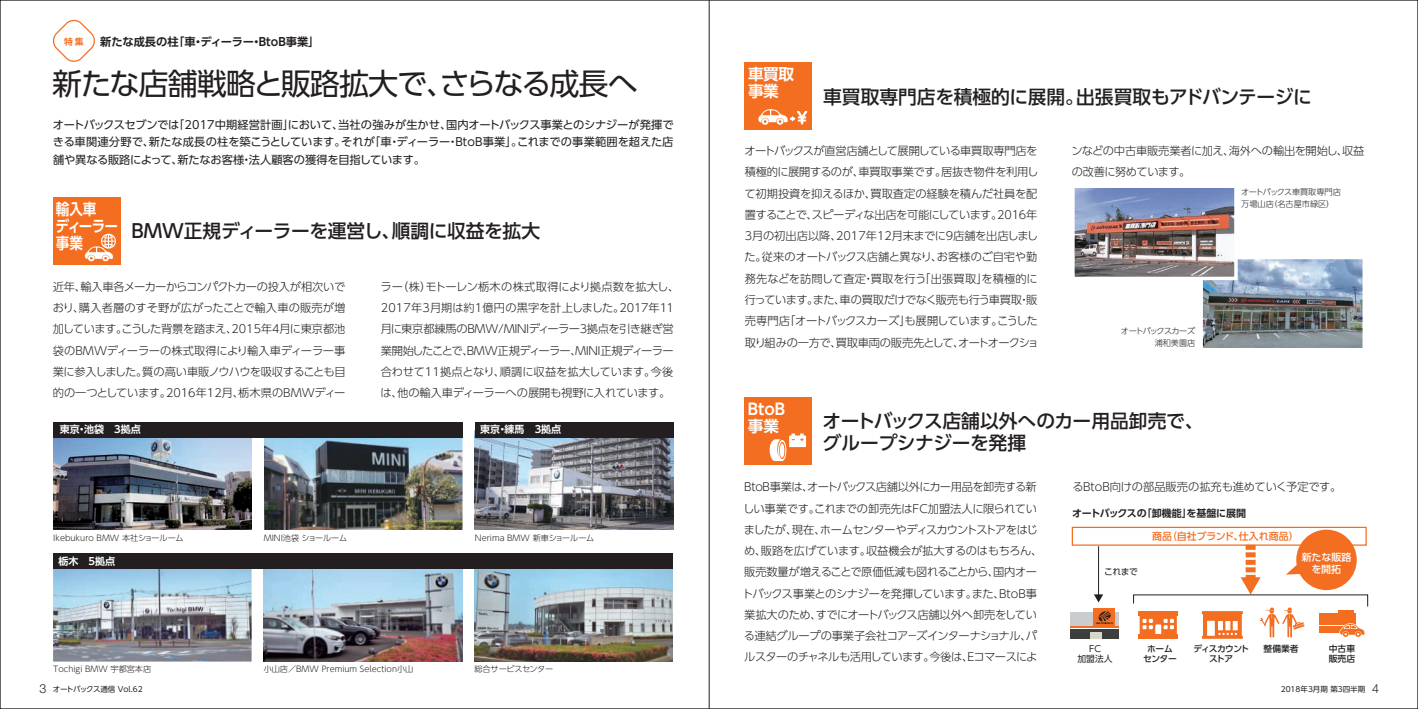
<style>
.page{position:relative;width:1418px;height:709px;background:#fff}
.page>*{position:absolute;margin:0;border:0;box-sizing:border-box;transform-origin:0 0}
.t1{font:30.12px "UD Shin Go Pro";letter-spacing:-.04em;color:#231f20}
.t2{font:500 18.75px/22.5px "UD Shin Go Pro";letter-spacing:-.02em;color:#231f20}
.t3{font:700 15.62px/17.2px "UD Shin Go Pro De";letter-spacing:-.02em;color:#fff}
.t4{font:700 15.62px/17.2px "UD Shin Go Pro De";letter-spacing:-.05em;color:#fff;scale:.87 1}
.t5{font:300 11.25px/21.2px "UD Shin Go Pro";letter-spacing:-.03em;color:#231f20}
.t6{font:11.25px/17.5px "UD Shin Go Pro";letter-spacing:-.01em;color:#231f20;text-align:justify}
.t7{font:300 11.25px "UD Shin Go Pro";letter-spacing:-.01em;color:#231f20}
.t8{font:700 11.25px "UD Shin Go Pro De";color:#231f20}
.t9{font:700 10px "UD Shin Go Pro De";color:#fff}
.t10{font:700 10px "UD Shin Go Pro De";letter-spacing:-.02em;color:#231f20}
.t11{font:500 10px "UD Shin Go Pro";letter-spacing:-.015em;color:#f36e21}
.t12{font:500 10px/12.5px "UD Shin Go Pro";letter-spacing:-.01em;color:#fff;text-align:center}
.t13{font:500 8.75px/10px "UD Shin Go Pro";letter-spacing:-.035em;color:#231f20;text-align:center}
.t14{font:500 8.75px/10px "UD Shin Go Pro";letter-spacing:-.095em;color:#231f20;text-align:center}
.t15{font:8.75px/10px "UD Shin Go Pro";color:#231f20;text-align:center}
.t16{font:700 8.75px "UD Shin Go Pro De";color:#f36e21}
.t17{font:300 8.12px/11.9px "UD Shin Go Pro";color:#231f20}
.t18{font:300 8.12px/11.9px "UD Shin Go Pro";letter-spacing:-.045em;color:#231f20;text-align:right}
.t19{font:300 8.12px "UD Shin Go Pro";letter-spacing:-.03em;color:#231f20}
.t20{font:7.5px "UD Shin Go Pro";letter-spacing:-.03em;color:#231f20}
.t21{font:7.5px "UD Shin Go Pro";color:#231f20}
.s1{font-family:"Helvetica Neue LT Std";font-weight:300;font-size:12.5px}
</style>
<div class="page">
<div style="left:744px;top:63px;width:67px;height:67px;background:#f36e21"></div>
<img style="left:1203px;top:260px;width:158px;height:87px">
<div style="left:1199px;top:256px;width:166px;height:95px;border:3px solid #fff"></div>
<img style="left:1075px;top:188px;width:158px;height:88px">
<div style="left:1071px;top:184px;width:166px;height:96px;border:3px solid #fff"></div>
<svg style="left:758px;top:109px;width:50px;height:16px"></svg>
<img style="left:53px;top:437px;width:198px;height:93px">
<img style="left:264px;top:437px;width:198px;height:93px">
<img style="left:475px;top:437px;width:198px;height:93px">
<img style="left:53px;top:569px;width:198px;height:92px">
<img style="left:264px;top:569px;width:198px;height:92px">
<img style="left:474px;top:569px;width:199px;height:92px">
<div style="left:53px;top:422px;width:409px;height:15px;background:#231f20"></div>
<div style="left:475px;top:422px;width:198px;height:15px;background:#231f20"></div>
<div style="left:53px;top:553px;width:620px;height:16px;background:#231f20"></div>
<svg style="left:52px;top:19px;width:43px;height:43px"></svg>
<div style="left:53px;top:197px;width:67px;height:67px;background:#f36e21"></div>
<div style="left:744px;top:398px;width:67px;height:67px;background:#f36e21"></div>
<svg style="left:85px;top:234px;width:31px;height:27px"></svg>
<div style="left:789px;top:435px;width:17px;height:12px;background:#fff"></div>
<svg style="left:769px;top:433px;width:34px;height:28px"></svg>
<div style="left:1071px;top:527px;width:295px;height:18px;border:1px solid #f36e21"></div>
<hr style="left:1098px;top:546px;width:1px;height:49px;background:#231f20">
<svg style="left:1094px;top:594px;width:9px;height:8px"></svg>
<div style="left:1296px;top:529px;width:60px;height:61px;background:#f36e21;border-radius:50%"></div>
<div style="left:1069px;top:629px;width:49px;height:9px;background:#3e3e3f"></div>
<div style="left:1090px;top:632px;width:11px;height:6px;background:#d8d7c8"></div>
<div style="left:1069px;top:612px;width:49px;height:15px;background:#cbccce"></div>
<hr style="left:1069px;top:626px;width:49px;height:2px;background:#f36e21">
<div style="left:1093px;top:608px;width:21px;height:18px;background:#f36e21"></div>
<svg style="left:1095px;top:611px;width:17px;height:13px"></svg>
<svg style="left:1133px;top:545px;width:234px;height:93px"></svg>
<div style="left:1219px;top:614px;width:18px;height:5px;background:#f36e21"></div>
<hr style="left:709px;top:0;width:1px;height:709px;background:#231f20">
<p class="t16" style="left:64px;top:35px;width:21px">特 集</p>
<p class="t8" style="left:100px;top:32px;width:221px">新たな成長の柱「車・ディーラー・BtoB事業」</p>
<h1 class="t1" style="left:52px;top:59px;width:587px">新たな店舗戦略と販路拡大で、さらなる成長へ</h1>
<p class="t6" style="left:53px;top:115px;width:622px">オートバックスセブンでは「2017中期経営計画」において、当社の強みが生かせ、国内オートバックス事業とのシナジーが発揮できる車関連分野で、新たな成長の柱を築こうとしています。それが「車・ディーラー・BtoB事業」。これまでの事業範囲を超えた店舗や異なる販路によって、新たなお客様・法人顧客の獲得を目指しています。</p>
<h3 class="t4" style="left:56px;top:200px;width:73px">輸入車<br>ディーラー事業</h3>
<h2 class="t2" style="left:131px;top:219px;width:410px">BMW正規ディーラーを運営し、順調に収益を拡大</h2>
<p class="t5" style="left:53px;top:275px;width:294px;text-align:justify">近年、輸入車各メーカーからコンパクトカーの投入が相次いでおり、購入者層のすそ野が広がったことで輸入車の販売が増加しています。こうした背景を踏まえ、2015年4月に東京都池袋のBMWディーラーの株式取得により輸入車ディーラー事業に参入しました。質の高い車販ノウハウを吸収することも目的の一つとしています。2016年12月、栃木県のBMWディー</p>
<p class="t5" style="left:380px;top:275px;width:300px">ラー（株）モトーレン栃木の株式取得により拠点数を拡大し、2017年3月期は約1億円の黒字を計上しました。2017年11月に東京都練馬のBMW/MINIディーラー3拠点を引き継ぎ営業開始したことで、BMW正規ディーラー、MINI正規ディーラー合わせて11拠点となり、順調に収益を拡大しています。今後は、他の輸入車ディーラーへの展開も視野に入れています。</p>
<p class="t9" style="left:60px;top:421px;width:83px">東京・池袋　3拠点</p>
<p class="t9" style="left:480px;top:421px;width:83px">東京・練馬　3拠点</p>
<p class="t17" style="left:53px;top:531px;width:132px">Ikebukuro BMW 本社ショールーム</p>
<p class="t17" style="left:264px;top:531px;width:85px">MINI池袋 ショールーム</p>
<p class="t17" style="left:475px;top:531px;width:121px">Nerima BMW 新車ショールーム</p>
<p class="t9" style="left:58px;top:553px;width:58px">栃木　5拠点</p>
<p class="t17" style="left:53px;top:663px;width:100px">Tochigi BMW 宇都宮本店</p>
<p class="t17" style="left:264px;top:663px;width:151px">小山店／BMW Premium Selection小山</p>
<p class="t19" style="left:474px;top:662px;width:80px">総合サービスセンター</p>
<h3 class="t3" style="left:748px;top:65px;width:47px">車買取事業</h3>
<h2 class="t2" style="left:823px;top:85px;width:490px">車買取専門店を積極的に展開。出張買取もアドバンテージに</h2>
<p class="t5" style="left:744px;top:140px;width:296px">オートバックスが直営店舗として展開している車買取専門店を積極的に展開するのが、車買取事業です。居抜き物件を利用して初期投資を抑えるほか、買取査定の経験を積んだ社員を配置することで、スピーディな出店を可能にしています。2016年3月の初出店以降、2017年12月末までに9店舗を出店しました。従来のオートバックス店舗と異なり、お客様のご自宅や勤務先などを訪問して査定・買取を行う「出張買取」を積極的に行っています。また、車の買取だけでなく販売も行う車買取・販売専門店「オートバックスカーズ」も展開しています。こうした取り組みの一方で、買取車両の販売先として、オートオークショ</p>
<p class="t5" style="left:1071px;top:140px;width:295px">ンなどの中古車販売業者に加え、海外への輸出を開始し、収益の改善に努めています。</p>
<p class="t17" style="left:1240px;top:186px;width:101px">オートバックス車買取専門店万場山店（名古屋市緑区）</p>
<p class="t18" style="left:1120px;top:325px;width:76px">オートバックスカーズ浦和美園店</p>
<h3 class="t3" style="left:748px;top:400px;width:39px">BtoB事業</h3>
<h2 class="t2" style="left:822px;top:409px;width:382px">オートバックス店舗以外へのカー用品卸売で、グループシナジーを発揮</h2>
<p class="t5" style="left:742px;top:476px;width:302px">BtoB事業は、オートバックス店舗以外にカー用品を卸売する新しい事業です。これまでの卸売先はFC加盟法人に限られていましたが、現在、ホームセンターやディスカウントストアをはじめ、販路を広げています。収益機会が拡大するのはもちろん、販売数量が増えることで原価低減も図れることから、国内オートバックス事業とのシナジーを発揮しています。また、BtoB事業拡大のため、すでにオートバックス店舗以外へ卸売をしている連結グループの事業子会社コア－ズインターナショナル、パルスターのチャネルも活用しています。今後は、Eコマースによ</p>
<p class="t7" style="left:1072px;top:478px;width:270px">るBtoB向けの部品販売の拡充も進めていく予定です。</p>
<p class="t10" style="left:1072px;top:505px;width:175px">オートバックスの「卸機能」を基盤に展開</p>
<p class="t15" style="left:1104px;top:566px;width:35px">これまで</p>
<p class="t11" style="left:1152px;top:528px;width:148px">商品（自社ブランド、仕入れ商品）</p>
<p class="t12" style="left:1301px;top:550px;width:51px">新たな販路を開拓</p>
<p class="t15" style="left:1077px;top:643px;width:36px">FC<br>加盟法人</p>
<p class="t13" style="left:1142px;top:643px;width:35px">ホームセンター</p>
<p class="t14" style="left:1193px;top:643px;width:57px">ディスカウントストア</p>
<p class="t13" style="left:1263px;top:643px;width:36px">整備業者</p>
<p class="t13" style="left:1328px;top:643px;width:28px;text-align:left">中古車販売店</p>
<p class="t20" style="left:39px;top:683px;width:105px"><span class="s1">3</span> オートバックス通信 Vol.62</p>
<p class="t21" style="left:1280px;top:683px;width:100px">2018年3月期 第3四半期 <span class="s1">4</span></p>
</div>
